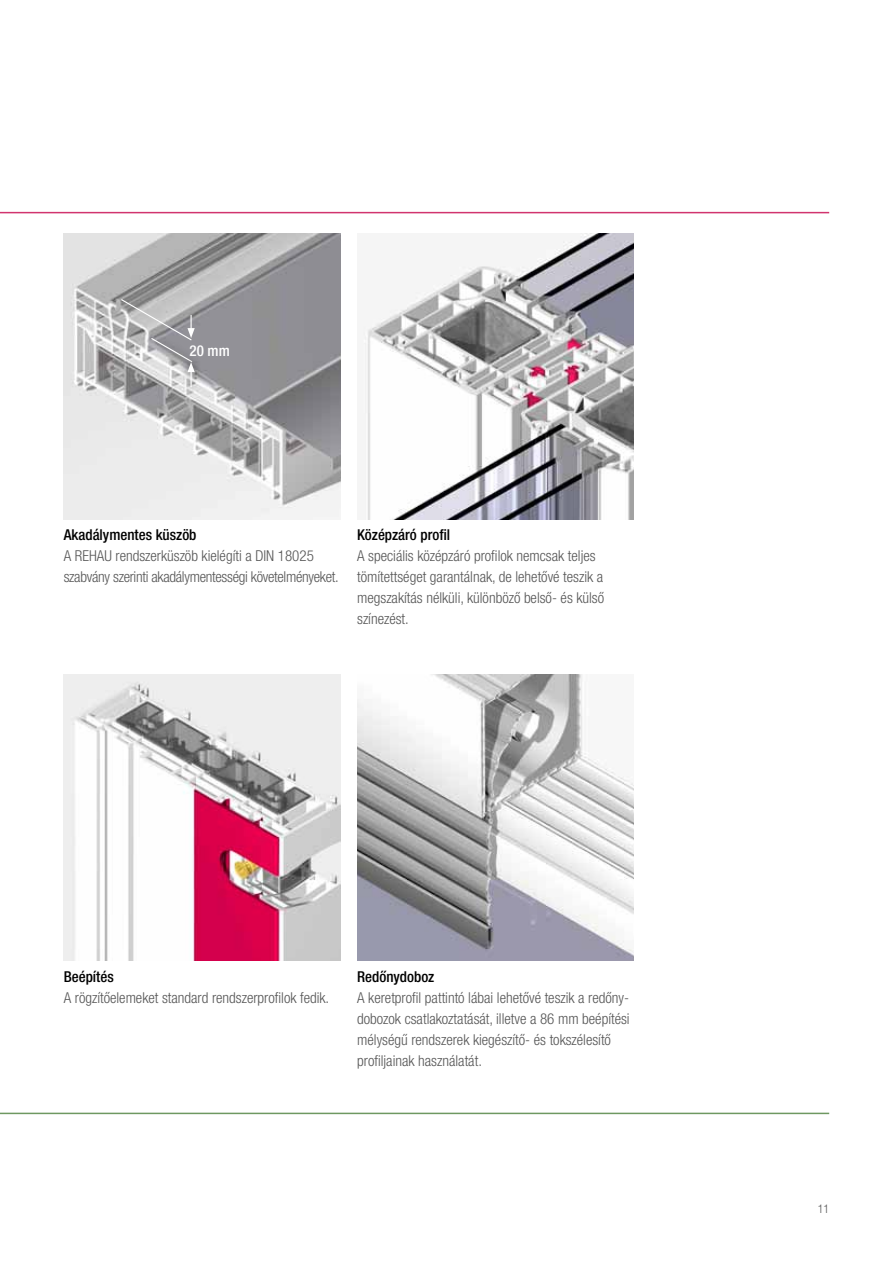
<style>
.page{position:relative;width:893px;height:1263px;background:#fff}
.page>*{position:absolute;margin:0;border:0;box-sizing:border-box;transform-origin:0 0}
.t1{font:300 condensed 15px/21px "Helvetica Neue LT Com";color:#565656}
.t2{font:300 condensed 15px/21px "Helvetica Neue LT Com";letter-spacing:-.02em;color:#565656}
.t3{font:500 condensed 15px "Helvetica Neue LT Com";color:#000}
.t4{font:500 condensed 15px "Helvetica Neue LT Com";color:#fff}
.t5{font:300 condensed 12px "Helvetica Neue LT Com";color:#565656}
</style>
<div class="page">
<hr style="left:0;top:212px;width:829px;height:1px;background:#d1346e">
<hr style="left:0;top:1113px;width:829px;height:1px;background:#6e9861">
<img style="left:64px;top:234px;width:276px;height:285px">
<img style="left:363px;top:234px;width:271px;height:285px">
<img style="left:64px;top:675px;width:276px;height:285px">
<img style="left:357px;top:675px;width:277px;height:285px">
<div style="left:143px;top:330px;width:55px;height:38px;background:#929197"></div>
<div style="left:179px;top:354px;width:22px;height:39px;background:#000;opacity:.75"></div>
<svg style="left:120px;top:298px;width:75px;height:89px"></svg>
<p class="t4" style="left:190px;top:341px;width:42px">20 mm</p>
<p class="t3" style="left:64px;top:526px;width:134px">Akadálymentes küszöb</p>
<p class="t2" style="left:64px;top:546px;width:276px">A REHAU rendszerküszöb kielégíti a DIN 18025 szabvány szerinti akadálymentességi követelményeket.</p>
<p class="t3" style="left:357px;top:526px;width:95px">Középzáró profil</p>
<p class="t1" style="left:357px;top:546px;width:248px">A speciális középzáró profilok nemcsak teljes tömítettséget garantálnak, de lehetővé teszik a megszakítás nélküli, különböző belső- és külső színezést.</p>
<p class="t3" style="left:64px;top:967px;width:51px">Beépítés</p>
<p class="t1" style="left:64px;top:987px;width:267px">A rögzítőelemeket standard rendszerprofilok fedik.</p>
<p class="t3" style="left:357px;top:967px;width:79px">Redőnydoboz</p>
<p class="t1" style="left:357px;top:987px;width:274px">A keretprofil pattintó lábai lehetővé teszik a redőny&shy;dobozok csatlakoztatását, illetve a 86 mm beépítési mélységű rendszerek kiegészítő- és tokszélesítő profiljainak használatát.</p>
<p class="t5" style="left:818px;top:1201px;width:13px">11</p>
</div>
